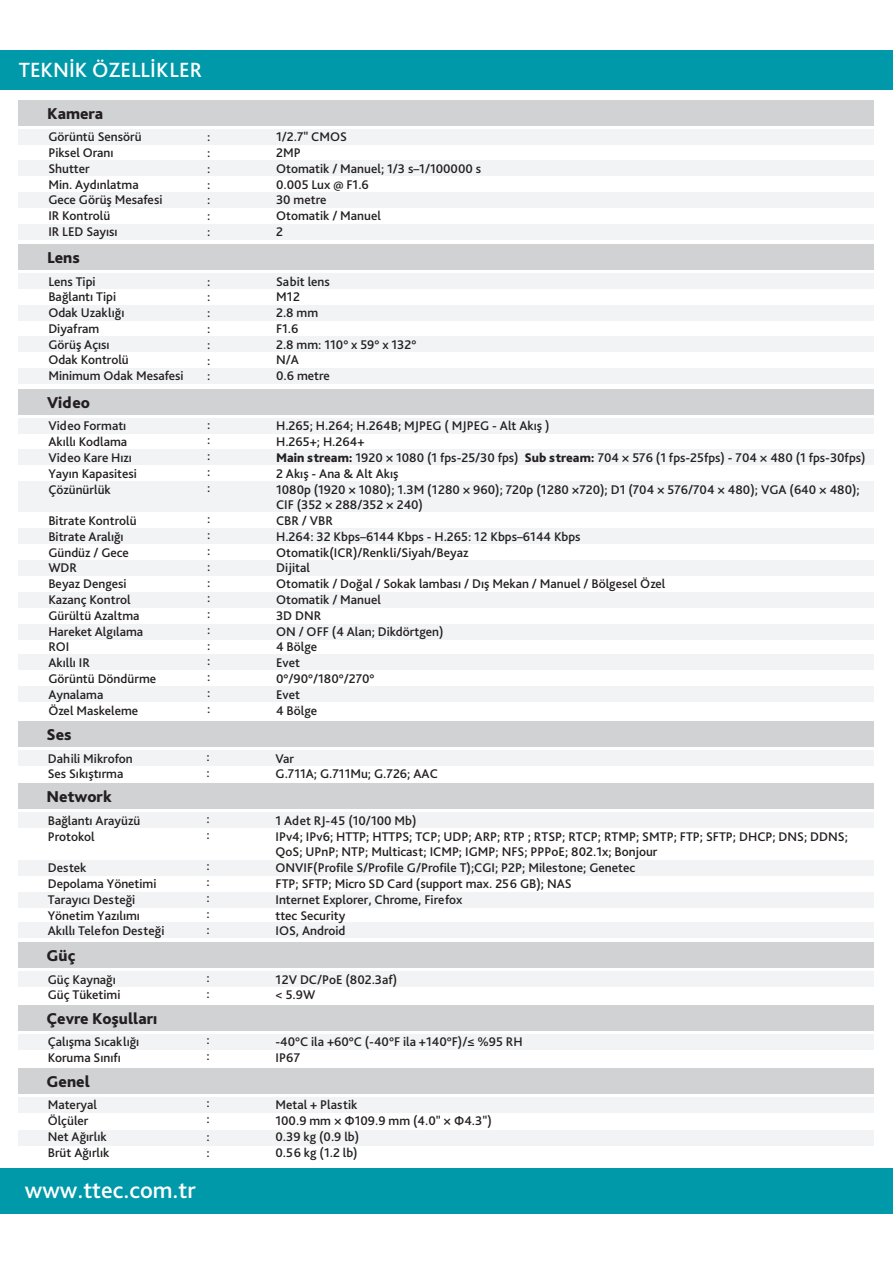
<style>
.page{position:relative;width:893px;height:1263px;background:#fff}
.page>*{position:absolute;margin:0;border:0;box-sizing:border-box;transform-origin:0 0}
.t1{font:500 24px "Bliss Pro";color:#fff}
.t2{font:500 21.6px "Bliss Pro";color:#fff}
.t3{font:800 16.5px "Bliss Pro";color:#231f20}
.t4{font:500 13.2px/15.8px "Bliss Pro";color:#231f20}
.s1{font-weight:800}
</style>
<div class="page">
<div style="left:0;top:50px;width:893px;height:39px;background:#0099a9"></div>
<div style="left:19px;top:100px;width:855px;height:26px;background:#d1d2d4"></div>
<div style="left:19px;top:129px;width:855px;height:16px;background:#f2f3f4"></div>
<div style="left:19px;top:160px;width:855px;height:16px;background:#f2f3f4"></div>
<div style="left:19px;top:192px;width:855px;height:16px;background:#f2f3f4"></div>
<div style="left:19px;top:224px;width:855px;height:16px;background:#f2f3f4"></div>
<div style="left:19px;top:244px;width:855px;height:26px;background:#d1d2d4"></div>
<div style="left:19px;top:273px;width:855px;height:16px;background:#f2f3f4"></div>
<div style="left:19px;top:305px;width:855px;height:15px;background:#f2f3f4"></div>
<div style="left:19px;top:336px;width:855px;height:16px;background:#f2f3f4"></div>
<div style="left:19px;top:368px;width:855px;height:16px;background:#f2f3f4"></div>
<div style="left:19px;top:389px;width:855px;height:26px;background:#d1d2d4"></div>
<div style="left:19px;top:418px;width:855px;height:16px;background:#f2f3f4"></div>
<div style="left:19px;top:449px;width:855px;height:16px;background:#f2f3f4"></div>
<div style="left:19px;top:481px;width:855px;height:31px;background:#f2f3f4"></div>
<div style="left:19px;top:528px;width:855px;height:16px;background:#f2f3f4"></div>
<div style="left:19px;top:560px;width:855px;height:16px;background:#f2f3f4"></div>
<div style="left:19px;top:593px;width:855px;height:15px;background:#f2f3f4"></div>
<div style="left:19px;top:624px;width:855px;height:16px;background:#f2f3f4"></div>
<div style="left:19px;top:654px;width:855px;height:16px;background:#f2f3f4"></div>
<div style="left:19px;top:686px;width:855px;height:16px;background:#f2f3f4"></div>
<div style="left:18px;top:721px;width:856px;height:26px;background:#d1d2d4"></div>
<div style="left:18px;top:750px;width:856px;height:16px;background:#f2f3f4"></div>
<div style="left:18px;top:783px;width:856px;height:26px;background:#d1d2d4"></div>
<div style="left:18px;top:812px;width:856px;height:16px;background:#f2f3f4"></div>
<div style="left:18px;top:860px;width:856px;height:15px;background:#f2f3f4"></div>
<div style="left:18px;top:892px;width:856px;height:16px;background:#f2f3f4"></div>
<div style="left:18px;top:922px;width:856px;height:16px;background:#f2f3f4"></div>
<div style="left:18px;top:942px;width:856px;height:26px;background:#d1d2d4"></div>
<div style="left:18px;top:971px;width:856px;height:16px;background:#f2f3f4"></div>
<div style="left:0;top:1168px;width:893px;height:45px;background:#0099a9"></div>
<div style="left:18px;top:1005px;width:856px;height:25px;background:#d1d2d4"></div>
<div style="left:18px;top:1034px;width:856px;height:15px;background:#f2f3f4"></div>
<div style="left:18px;top:1068px;width:856px;height:26px;background:#d1d2d4"></div>
<div style="left:18px;top:1097px;width:856px;height:15px;background:#f2f3f4"></div>
<div style="left:18px;top:1130px;width:856px;height:16px;background:#f2f3f4"></div>
<h2 class="t2" style="left:19px;top:57px;width:185px">TEKNİK ÖZELLİKLER</h2>
<p class="t3" style="left:47px;top:103px;width:58px">Kamera</p>
<p class="t4" style="left:48px;top:129px;width:116px">Görüntü Sensörü<br>Piksel Oranı<br>Shutter<br>Min. Aydınlatma<br>Gece Görüş Mesafesi<br>IR Kontrolü<br>IR LED Sayısı</p>
<p class="t3" style="left:47px;top:247px;width:34px">Lens</p>
<p class="t4" style="left:48px;top:273px;width:137px">Lens Tipi<br>Bağlantı Tipi<br>Odak Uzaklığı<br>Diyafram<br>Görüş Açısı<br>Odak Kontrolü<br>Minimum Odak Mesafesi</p>
<p class="t3" style="left:47px;top:392px;width:44px">Video</p>
<p class="t4" style="left:48px;top:418px;width:90px">Video Formatı<br>Akıllı Kodlama<br>Video Kare Hızı<br>Yayın Kapasitesi<br>Çözünürlük</p>
<p class="t4" style="left:48px;top:512px;width:109px">Bitrate Kontrolü<br>Bitrate Aralığı<br>Gündüz / Gece<br>WDR<br>Beyaz Dengesi<br>Kazanç Kontrol<br>Gürültü Azaltma<br>Hareket Algılama<br>ROI<br>Akıllı IR<br>Görüntü Döndürme<br>Aynalama<br>Özel Maskeleme</p>
<p class="t3" style="left:47px;top:724px;width:27px">Ses</p>
<p class="t4" style="left:207px;top:129px;width:5px;text-align:justify">: : : : : : :</p>
<p class="t4" style="left:207px;top:273px;width:5px;text-align:justify">: : : : : : :</p>
<p class="t4" style="left:207px;top:416px;width:5px;text-align:justify">: : : : :</p>
<p class="t4" style="left:207px;top:511px;width:5px;text-align:justify">: : : : : : : : : : : : :</p>
<p class="t4" style="left:276px;top:129px;width:207px">1/2.7" CMOS<br>2MP<br>Otomatik / Manuel; 1/3 s–1/100000 s<br>0.005 Lux @ F1.6<br>30 metre<br>Otomatik / Manuel<br>2</p>
<p class="t4" style="left:276px;top:273px;width:142px">Sabit lens<br>M12<br>2.8 mm<br>F1.6<br>2.8 mm: 110° x 59° x 132°<br>N/A<br>0.6 metre</p>
<p class="t4" style="left:276px;top:418px;width:591px">H.265; H.264; H.264B; MJPEG ( MJPEG - Alt Akış )<br>H.265+; H.264+<br><span class="s1">Main stream:</span> 1920 × 1080 (1 fps-25/30 fps) <span class="s1">Sub stream:</span> 704 × 576 (1 fps-25fps) - 704 × 480 (1 fps-30fps)<br>2 Akış - Ana &amp; Alt Akış<br>1080p (1920 × 1080); 1.3M (1280 × 960); 720p (1280 ×720); D1 (704 × 576/704 × 480); VGA (640 × 480);<br>CIF (352 × 288/352 × 240)<br>CBR / VBR<br>H.264: 32 Kbps–6144 Kbps - H.265: 12 Kbps–6144 Kbps<br>Otomatik(ICR)/Renkli/Siyah/Beyaz<br>Dijital<br>Otomatik / Doğal / Sokak lambası / Dış Mekan / Manuel / Bölgesel Özel<br>Otomatik / Manuel<br>3D DNR<br>ON / OFF (4 Alan; Dikdörtgen)<br>4 Bölge<br>Evet<br>0°/90°/180°/270°<br>Evet<br>4 Bölge</p>
<p class="t4" style="left:48px;top:750px;width:87px">Dahili Mikrofon<br>Ses Sıkıştırma</p>
<p class="t4" style="left:275px;top:750px;width:164px">Var<br>G.711A; G.711Mu; G.726; AAC</p>
<p class="t4" style="left:206px;top:748px;width:5px">: :</p>
<p class="t3" style="left:47px;top:787px;width:67px">Network</p>
<p class="t4" style="left:48px;top:812px;width:94px">Bağlantı Arayüzü<br>Protokol</p>
<p class="t4" style="left:48px;top:859px;width:118px">Destek<br>Depolama Yönetimi<br>Tarayıcı Desteği<br>Yönetim Yazılımı<br>Akıllı Telefon Desteği</p>
<p class="t3" style="left:47px;top:945px;width:30px">Güç</p>
<p class="t4" style="left:206px;top:810px;width:5px">: :</p>
<p class="t4" style="left:206px;top:858px;width:5px;text-align:justify">: : : : :</p>
<p class="t4" style="left:275px;top:812px;width:574px">1 Adet RJ-45 (10/100 Mb)<br>IPv4; IPv6; HTTP; HTTPS; TCP; UDP; ARP; RTP ; RTSP; RTCP; RTMP; SMTP; FTP; SFTP; DHCP; DNS; DDNS; QoS; UPnP; NTP; Multicast; ICMP; IGMP; NFS; PPPoE; 802.1x; Bonjour<br>ONVIF(Profile S/Profile G/Profile T);CGI; P2P; Milestone; Genetec<br>FTP; SFTP; Micro SD Card (support max. 256 GB); NAS<br>Internet Explorer, Chrome, Firefox<br>ttec Security<br>IOS, Android</p>
<p class="t4" style="left:48px;top:971px;width:74px">Güç Kaynağı<br>Güç Tüketimi</p>
<p class="t4" style="left:275px;top:971px;width:123px">12V DC/PoE (802.3af) &lt; 5.9W</p>
<p class="t4" style="left:206px;top:969px;width:5px">: :</p>
<p class="t3" style="left:47px;top:1008px;width:112px">Çevre Koşulları</p>
<p class="t4" style="left:48px;top:1033px;width:93px">Çalışma Sıcaklığı<br>Koruma Sınıfı</p>
<p class="t4" style="left:275px;top:1033px;width:249px">-40°C ila +60°C (-40°F ila +140°F)/≤ %95 RH<br>IP67</p>
<p class="t4" style="left:206px;top:1032px;width:5px">: :</p>
<p class="t3" style="left:47px;top:1071px;width:45px">Genel</p>
<p class="t4" style="left:48px;top:1096px;width:63px">Materyal<br>Ölçüler<br>Net Ağırlık<br>Brüt Ağırlık</p>
<p class="t4" style="left:275px;top:1096px;width:218px">Metal + Plastik<br>100.9 mm × Φ109.9 mm (4.0" × Φ4.3")<br>0.39 kg (0.9 lb)<br>0.56 kg (1.2 lb)</p>
<p class="t4" style="left:206px;top:1095px;width:5px">: :</p>
<p class="t4" style="left:206px;top:1128px;width:5px">: :</p>
<h1 class="t1" style="left:25px;top:1175px;width:172px">www.ttec.com.tr</h1>
</div>
